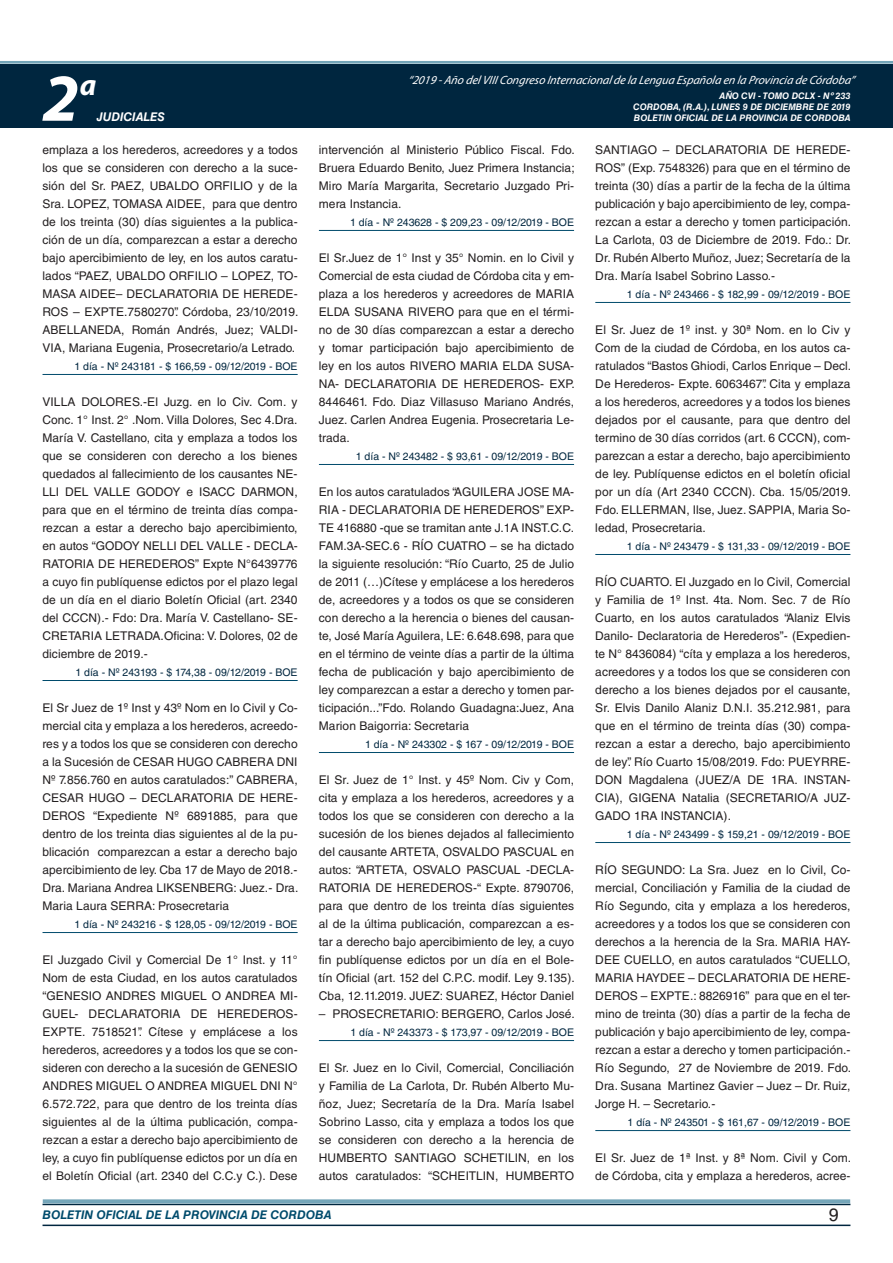
<style>
.page{position:relative;width:893px;height:1263px;background:#fff}
.page>*{position:absolute;margin:0;border:0;box-sizing:border-box;transform-origin:0 0}
.t1{font:italic 700 67.5px "Myriad Pro";color:#fff}
.t2{font:italic 700 30px "Myriad Pro";color:#fff}
.t3{font:18px "Helvetica LT Std";color:#231f20}
.t4{font:12px/18px "Helvetica LT Std";letter-spacing:.005em;color:#231f20;text-align:justify}
.t5{font:italic 12px "Myriad Pro";color:#fff}
.t6{font:italic 700 12px "Helvetica LT Std";color:#004b6c}
.t7{font:italic 700 12px "Helvetica LT Std";color:#fff}
.t8{font:10.5px "Helvetica LT Std";color:#00263f}
.t9{font:italic 700 9px/10.8px "Helvetica LT Std";color:#fff;text-align:right}
</style>
<div class="page">
<div style="left:0;top:61px;width:893px;height:6px;background:#fff;opacity:.75"></div>
<div style="left:0;top:64px;width:893px;height:64px;background:#00263f"></div>
<hr style="left:43px;top:1224px;width:807px;height:2px;background:#00263f">
<div style="left:42px;top:1198px;width:809px;height:8px;background:#fff;opacity:.75"></div>
<hr style="left:43px;top:374px;width:255px;height:1px;background:#004b6c">
<hr style="left:43px;top:680px;width:255px;height:1px;background:#004b6c">
<hr style="left:43px;top:932px;width:255px;height:1px;background:#004b6c">
<hr style="left:319px;top:230px;width:255px;height:1px;background:#004b6c">
<hr style="left:319px;top:464px;width:255px;height:1px;background:#004b6c">
<hr style="left:319px;top:752px;width:255px;height:1px;background:#004b6c">
<hr style="left:319px;top:1040px;width:255px;height:1px;background:#004b6c">
<hr style="left:595px;top:302px;width:255px;height:1px;background:#004b6c">
<hr style="left:595px;top:554px;width:255px;height:1px;background:#004b6c">
<hr style="left:595px;top:842px;width:255px;height:1px;background:#004b6c">
<hr style="left:595px;top:1130px;width:255px;height:1px;background:#004b6c">
<h2 class="t2" style="left:80px;top:66px;width:18px">a</h2>
<p class="t5" style="left:408px;top:72px;width:448px">“2019 -Año delVIIICongreso Internacionalde la Lengua Esp añola en la Provincia de Córdoba”</p>
<h1 class="t1" style="left:43px;top:54px;width:38px">2</h1>
<p class="t9" style="left:633px;top:91px;width:219px">AÑO CVI - TOMO DCLX - Nº 233<br>CORDOBA, (R.A.), LUNES 9 DE DICIEMBRE DE 2019</p>
<p class="t7" style="left:97px;top:110px;width:70px">JUDICIALES</p>
<p class="t9" style="left:634px;top:112px;width:218px">BOLETIN OFICIAL DE LA PROVINCIA DE CORDOBA</p>
<p class="t4" style="left:43px;top:141px;width:257px">emplaza a los herederos, acreedores y a todos los que se consideren con derecho a la suce&shy;sión del Sr. PAEZ, UBALDO ORFILIO y de la Sra. LOPEZ, TOMASA AIDEE, para que dentro de los treinta (30) días siguientes a la publica&shy;ción de un día, comparezcan a estar a derecho bajo apercibimiento de ley, en los autos caratu&shy;lados “PAEZ, UBALDO ORFILIO – LOPEZ, TO-MASA AIDEE– DECLARATORIA DE HEREDE-ROS – EXPTE.7580270”. Córdoba, 23/10/2019.<br>ABELLANEDA, Román Andrés, Juez; VALDI-VIA, Mariana Eugenia, Prosecretario/a Letrado.</p>
<p class="t8" style="left:74px;top:360px;width:225px">1 día - Nº 243181 - $ 166,59 - 09/12/2019 - BOE</p>
<p class="t4" style="left:43px;top:393px;width:257px">VILLA DOLORES.-El Juzg. en lo Civ. Com. y Conc. 1° Inst. 2° .Nom. Villa Dolores, Sec 4.Dra.<br>María V. Castellano, cita y emplaza a todos los que se consideren con derecho a los bienes quedados al fallecimiento de los causantes NE-LLI DEL VALLE GODOY e ISACC DARMON, para que en el término de treinta días compa&shy;rezcan a estar a derecho bajo apercibimiento, en autos “GODOY NELLI DEL VALLE - DECLA-RATORIA DE HEREDEROS” Expte N°6439776 a cuyo fin publíquense edictos por el plazo legal de un día en el diario Boletín Oficial (art. 2340 del CCCN).- Fdo: Dra. María V. Castellano- SE-CRETARIA LETRADA.Oficina: V. Dolores, 02 de diciembre de 2019.-</p>
<p class="t8" style="left:75px;top:666px;width:224px">1 día - Nº 243193 - $ 174,38 - 09/12/2019 - BOE</p>
<p class="t4" style="left:43px;top:699px;width:257px">El Sr Juez de 1º Inst y 43º Nom en lo Civil y Co&shy;mercial cita y emplaza a los herederos, acreedo&shy;res y a todos los que se consideren con derecho a la Sucesión de CESAR HUGO CABRERA DNI Nº 7.856.760 en autos caratulados:” CABRERA, CESAR HUGO – DECLARATORIA DE HERE-DEROS “Expediente Nº 6891885, para que dentro de los treinta dias siguientes al de la pu&shy;blicación comparezcan a estar a derecho bajo apercibimiento de ley. Cba 17 de Mayo de 2018.- Dra. Mariana Andrea LIKSENBERG: Juez.- Dra.<br>Maria Laura SERRA: Prosecretaria</p>
<p class="t8" style="left:74px;top:918px;width:225px">1 día - Nº 243216 - $ 128,05 - 09/12/2019 - BOE</p>
<p class="t4" style="left:43px;top:951px;width:257px">El Juzgado Civil y Comercial De 1° Inst. y 11° Nom de esta Ciudad, en los autos caratulados “GENESIO ANDRES MIGUEL O ANDREA MI-GUEL- DECLARATORIA DE HEREDEROS-EXPTE. 7518521”. Cítese y emplácese a los herederos, acreedores y a todos los que se con&shy;sideren con derecho a la sucesión de GENESIO ANDRES MIGUEL O ANDREA MIGUEL DNI N° 6.572.722, para que dentro de los treinta días siguientes al de la última publicación, compa&shy;rezcan a estar a derecho bajo apercibimiento de ley, a cuyo fin publíquense edictos por un día en el Boletín Oficial (art. 2340 del C.C.y C.). Dese</p>
<p class="t4" style="left:319px;top:141px;width:257px">intervención al Ministerio Público Fiscal. Fdo.<br>Bruera Eduardo Benito, Juez Primera Instancia; Miro María Margarita, Secretario Juzgado Pri&shy;mera Instancia.</p>
<p class="t8" style="left:350px;top:216px;width:226px">1 día - Nº 243628 - $ 209,23 - 09/12/2019 - BOE</p>
<p class="t4" style="left:319px;top:249px;width:257px">El Sr.Juez de 1° Inst y 35° Nomin. en lo Civil y Comercial de esta ciudad de Córdoba cita y em&shy;plaza a los herederos y acreedores de MARIA ELDA SUSANA RIVERO para que en el térmi&shy;no de 30 días comparezcan a estar a derecho y tomar participación bajo apercibimiento de ley en los autos RIVERO MARIA ELDA SUSA-NA- DECLARATORIA DE HEREDEROS- EXP.<br>8446461. Fdo. Diaz Villasuso Mariano Andrés, Juez. Carlen Andrea Eugenia. Prosecretaria Le&shy;trada.</p>
<p class="t8" style="left:356px;top:450px;width:220px">1 día - Nº 243482 - $ 93,61 - 09/12/2019 - BOE</p>
<p class="t4" style="left:319px;top:483px;width:257px">En los autos caratulados “AGUILERA JOSE MA-RIA - DECLARATORIA DE HEREDEROS” EXP-TE 416880 -que se tramitan ante J.1A INST.C.C.<br>FAM.3A-SEC.6 - RÍO CUATRO – se ha dictado la siguiente resolución: “Río Cuarto, 25 de Julio de 2011 (…)Cítese y emplácese a los herederos de, acreedores y a todos os que se consideren con derecho a la herencia o bienes del causan&shy;te, José María Aguilera, LE: 6.648.698, para que en el término de veinte días a partir de la última fecha de publicación y bajo apercibimiento de ley comparezcan a estar a derecho y tomen par&shy;ticipación...”Fdo. Rolando Guadagna:Juez, Ana Marion Baigorria: Secretaria</p>
<p class="t8" style="left:365px;top:738px;width:210px">1 día - Nº 243302 - $ 167 - 09/12/2019 - BOE</p>
<p class="t4" style="left:319px;top:771px;width:257px">El Sr. Juez de 1° Inst. y 45º Nom. Civ y Com, cita y emplaza a los herederos, acreedores y a todos los que se consideren con derecho a la sucesión de los bienes dejados al fallecimiento del causante ARTETA, OSVALDO PASCUAL en autos: “ARTETA, OSVALO PASCUAL -DECLA-RATORIA DE HEREDEROS-“ Expte. 8790706, para que dentro de los treinta días siguientes al de la última publicación, comparezcan a es&shy;tar a derecho bajo apercibimiento de ley, a cuyo fin publíquense edictos por un día en el Bole&shy;tín Oficial (art. 152 del C.P.C. modif. Ley 9.135).<br>Cba, 12.11.2019. JUEZ: SUAREZ, Héctor Daniel</p>
<p class="t4" style="left:319px;top:1005px;width:257px">– PROSECRETARIO: BERGERO, Carlos José.</p>
<p class="t8" style="left:350px;top:1026px;width:225px">1 día - Nº 243373 - $ 173,97 - 09/12/2019 - BOE</p>
<p class="t4" style="left:319px;top:1059px;width:257px">El Sr. Juez en lo Civil, Comercial, Conciliación y Familia de La Carlota, Dr. Rubén Alberto Mu&shy;ñoz, Juez; Secretaría de la Dra. María Isabel Sobrino Lasso, cita y emplaza a todos los que se consideren con derecho a la herencia de HUMBERTO SANTIAGO SCHETILIN, en los autos caratulados: “SCHEITLIN, HUMBERTO</p>
<p class="t4" style="left:595px;top:141px;width:257px">SANTIAGO – DECLARATORIA DE HEREDE-ROS” (Exp. 7548326) para que en el término de treinta (30) días a partir de la fecha de la última publicación y bajo apercibimiento de ley, compa&shy;rezcan a estar a derecho y tomen participación.<br>La Carlota, 03 de Diciembre de 2019. Fdo.: Dr.<br>Dr. Rubén Alberto Muñoz, Juez; Secretaría de la Dra. María Isabel Sobrino Lasso.-</p>
<p class="t8" style="left:627px;top:288px;width:225px">1 día - Nº 243466 - $ 182,99 - 09/12/2019 - BOE</p>
<p class="t4" style="left:595px;top:321px;width:257px">El Sr. Juez de 1º inst. y 30ª Nom. en lo Civ y Com de la ciudad de Córdoba, en los autos ca&shy;ratulados “Bastos Ghiodi, Carlos Enrique – Decl.<br>De Herederos- Expte. 6063467”. Cita y emplaza a los herederos, acreedores y a todos los bienes dejados por el causante, para que dentro del termino de 30 días corridos (art. 6 CCCN), com&shy;parezcan a estar a derecho, bajo apercibimiento de ley. Publíquense edictos en el boletín oficial por un día (Art 2340 CCCN). Cba. 15/05/2019.<br>Fdo. ELLERMAN, Ilse, Juez. SAPPIA, Maria So&shy;ledad, Prosecretaria.</p>
<p class="t8" style="left:627px;top:540px;width:225px">1 día - Nº 243479 - $ 131,33 - 09/12/2019 - BOE</p>
<p class="t4" style="left:595px;top:573px;width:257px">RÍO CUARTO. El Juzgado en lo Civil, Comercial y Familia de 1º Inst. 4ta. Nom. Sec. 7 de Río Cuarto, en los autos caratulados “Alaniz Elvis Danilo- Declaratoria de Herederos”- (Expedien&shy;te N° 8436084) “cíta y emplaza a los herederos, acreedores y a todos los que se consideren con derecho a los bienes dejados por el causante, Sr. Elvis Danilo Alaniz D.N.I. 35.212.981, para que en el término de treinta días (30) compa&shy;rezcan a estar a derecho, bajo apercibimiento de ley”. Río Cuarto 15/08/2019. Fdo: PUEYRRE-DON Magdalena (JUEZ/A DE 1RA. INSTAN-CIA), GIGENA Natalia (SECRETARIO/A JUZ-GADO 1RA INSTANCIA).</p>
<p class="t8" style="left:627px;top:828px;width:225px">1 día - Nº 243499 - $ 159,21 - 09/12/2019 - BOE</p>
<p class="t4" style="left:595px;top:861px;width:257px">RÍO SEGUNDO: La Sra. Juez en lo Civil, Co&shy;mercial, Conciliación y Familia de la ciudad de Río Segundo, cita y emplaza a los herederos, acreedores y a todos los que se consideren con derechos a la herencia de la Sra. MARIA HAY-DEE CUELLO, en autos caratulados “CUELLO, MARIA HAYDEE – DECLARATORIA DE HERE-DEROS – EXPTE.: 8826916” para que en el ter&shy;mino de treinta (30) días a partir de la fecha de publicación y bajo apercibimiento de ley, compa&shy;rezcan a estar a derecho y tomen participación.- Río Segundo, 27 de Noviembre de 2019. Fdo.<br>Dra. Susana Martinez Gavier – Juez – Dr. Ruiz, Jorge H. – Secretario.-</p>
<p class="t8" style="left:628px;top:1116px;width:224px">1 día - Nº 243501 - $ 161,67 - 09/12/2019 - BOE</p>
<p class="t4" style="left:595px;top:1149px;width:257px">El Sr. Juez de 1ª Inst. y 8ª Nom. Civil y Com. de Córdoba, cita y emplaza a herederos, acree-</p>
<p class="t6" style="left:43px;top:1208px;width:290px">BOLETIN OFICIAL DE LA PROVINCIA DE CORDOBA</p>
<h3 class="t3" style="left:829px;top:1204px;width:12px">9</h3>
</div>
